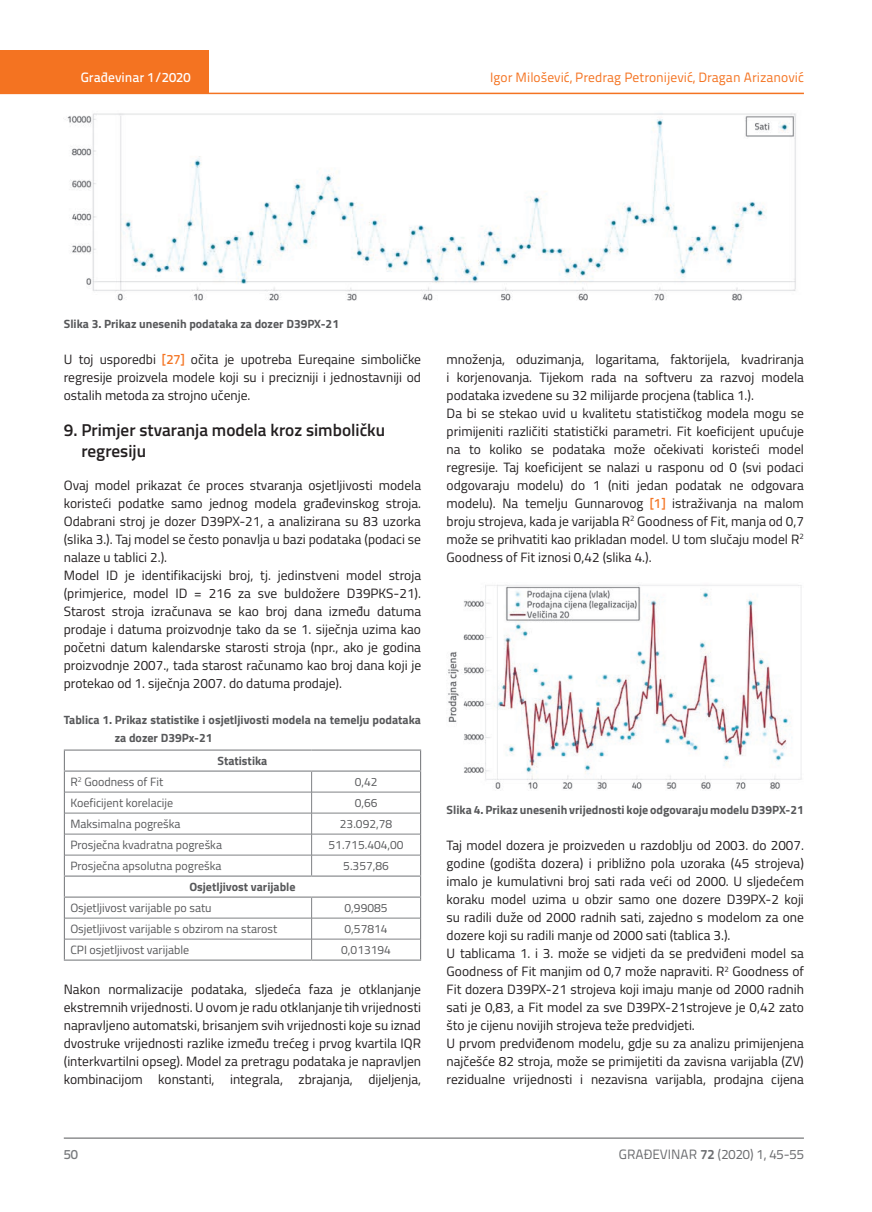
<style>
.page{position:relative;width:872px;height:1212px;background:#fff}
.page>*{position:absolute;margin:0;border:0;box-sizing:border-box;transform-origin:0 0}
.t1{font:600 17.25px/21px "Titillium";color:#231f20}
.t2{font:13.5px/18px "Titillium";color:#231f20}
.t3{font:13.5px "Titillium Text 22 L";color:#f47321}
.t4{font:13.5px "Titillium Text 22 L";color:#6c6d70}
.t5{font:500 13.5px "Titillium Text 22 L";color:#fff}
.t6{font:500 13.5px "Titillium Text 22 L";color:#787a7d}
.t7{font:12px "Titillium";color:#57585a}
.t8{font:700 12px/18px "Titillium";color:#57585a}
.s1{font-family:"Titillium Text 22 L";font-weight:500;color:#f47321}
.s2{font-weight:700}
</style>
<div class="page">
<div style="left:0;top:50px;width:208px;height:44px;background:#f47321"></div>
<hr style="left:0;top:93px;width:804px;height:1px;background:#f47321">
<hr style="left:64px;top:1138px;width:740px;height:1px;background:#57585a">
<img style="left:65px;top:113px;width:731px;height:188px">
<hr style="left:65px;top:792px;width:246px;height:1px;background:#808285">
<hr style="left:311px;top:792px;width:109px;height:1px;background:#808285">
<hr style="left:65px;top:813px;width:246px;height:1px;background:#808285">
<hr style="left:311px;top:813px;width:109px;height:1px;background:#808285">
<hr style="left:65px;top:834px;width:246px;height:1px;background:#808285">
<hr style="left:311px;top:834px;width:109px;height:1px;background:#808285">
<hr style="left:65px;top:855px;width:246px;height:1px;background:#808285">
<hr style="left:311px;top:855px;width:109px;height:1px;background:#808285">
<svg style="left:311px;top:772px;width:1px;height:103px"></svg>
<hr style="left:65px;top:918px;width:246px;height:1px;background:#808285">
<hr style="left:311px;top:918px;width:109px;height:1px;background:#808285">
<hr style="left:65px;top:939px;width:246px;height:1px;background:#808285">
<hr style="left:311px;top:939px;width:109px;height:1px;background:#808285">
<svg style="left:311px;top:898px;width:1px;height:61px"></svg>
<hr style="left:64px;top:959px;width:247px;height:2px;background:#808285">
<hr style="left:311px;top:959px;width:110px;height:2px;background:#808285">
<hr style="left:64px;top:749px;width:247px;height:2px;background:#808285">
<hr style="left:311px;top:749px;width:110px;height:2px;background:#808285">
<hr style="left:64px;top:770px;width:247px;height:2px;background:#808285">
<hr style="left:311px;top:770px;width:110px;height:2px;background:#808285">
<hr style="left:64px;top:875px;width:247px;height:2px;background:#808285">
<svg style="left:64px;top:751px;width:1px;height:208px"></svg>
<hr style="left:311px;top:875px;width:110px;height:2px;background:#808285">
<svg style="left:420px;top:751px;width:1px;height:208px"></svg>
<hr style="left:64px;top:896px;width:247px;height:2px;background:#808285">
<hr style="left:311px;top:896px;width:110px;height:2px;background:#808285">
<img style="left:448px;top:585px;width:354px;height:204px">
<p class="t5" style="left:81px;top:67px;width:111px">Građevinar 1/2020</p>
<p class="t3" style="left:490px;top:68px;width:315px">Igor Milošević, Predrag Petronijević, Dragan Arizanović</p>
<p class="t8" style="left:64px;top:314px;width:277px">Slika 3. Prikaz unesenih podataka za dozer D39PX-21</p>
<p class="t2" style="left:64px;top:349px;width:359px;text-align:justify">U toj usporedbi <span class="s1">[27]</span> očita je upotreba Eureqaine simboličke regresije proizvela modele koji su i precizniji i jednostavniji od ostalih metoda za strojno učenje.</p>
<p class="t1" style="left:81px;top:418px;width:305px;text-indent:-18px">9. Primjer stvaranja modela kroz simboličku regresiju</p>
<p class="t2" style="left:64px;top:475px;width:359px">Ovaj model prikazat će proces stvaranja osjetljivosti modela koristeći podatke samo jednog modela građevinskog stroja.<br>Odabrani stroj je dozer D39PX-21, a analizirana su 83 uzorka (slika 3.). Taj model se često ponavlja u bazi podataka (podaci se nalaze u tablici 2.).<br>Model ID je identifikacijski broj, tj. jedinstveni model stroja (primjerice, model ID = 216 za sve buldožere D39PKS-21).<br>Starost stroja izračunava se kao broj dana između datuma prodaje i datuma proizvodnje tako da se 1. siječnja uzima kao početni datum kalendarske starosti stroja (npr., ako je godina proizvodnje 2007., tada starost računamo kao broj dana koji je protekao od 1. siječnja 2007. do datuma prodaje).</p>
<p class="t8" style="left:115px;top:710px;width:308px;text-indent:-51px">Tablica 1. Prikaz statistike i osjetljivosti modela na temelju podataka za dozer D39Px-21</p>
<p class="t8" style="left:217px;top:751px;width:51px">Statistika</p>
<p class="t7" style="left:70px;top:773px;width:94px">R<sup>2</sup> Goodness of Fit</p>
<p class="t7" style="left:355px;top:773px;width:24px">0,42</p>
<p class="t7" style="left:70px;top:794px;width:104px">Koeficijent korelacije</p>
<p class="t7" style="left:355px;top:794px;width:24px">0,66</p>
<p class="t7" style="left:70px;top:815px;width:112px">Maksimalna pogreška</p>
<p class="t7" style="left:340px;top:815px;width:54px">23.092,78</p>
<p class="t7" style="left:70px;top:836px;width:153px">Prosječna kvadratna pogreška</p>
<p class="t7" style="left:328px;top:836px;width:77px">51.715.404,00</p>
<p class="t7" style="left:70px;top:857px;width:153px">Prosječna apsolutna pogreška</p>
<p class="t7" style="left:343px;top:857px;width:47px">5.357,86</p>
<p class="t8" style="left:189px;top:877px;width:108px">Osjetljivost varijable</p>
<p class="t7" style="left:70px;top:899px;width:143px">Osjetljivost varijable po satu</p>
<p class="t7" style="left:344px;top:899px;width:44px">0,99085</p>
<p class="t7" style="left:70px;top:920px;width:208px">Osjetljivost varijable s obzirom na starost</p>
<p class="t7" style="left:344px;top:920px;width:44px">0,57814</p>
<p class="t7" style="left:70px;top:941px;width:120px">CPI osjetljivost varijable</p>
<p class="t7" style="left:341px;top:941px;width:51px">0,013194</p>
<p class="t2" style="left:64px;top:980px;width:359px;text-align:justify">Nakon normalizacije podataka, sljedeća faza je otklanjanje ekstremnih vrijednosti. U ovom je radu otklanjanje tih vrijednosti napravljeno automatski, brisanjem svih vrijednosti koje su iznad dvostruke vrijednosti razlike između trećeg i prvog kvartila IQR (interkvartilni opseg). Model za pretragu podataka je napravljen kombinacijom konstanti, integrala, zbrajanja, dijeljenja,</p>
<p class="t2" style="left:446px;top:349px;width:359px">množenja, oduzimanja, logaritama, faktorijela, kvadriranja i korjenovanja. Tijekom rada na softveru za razvoj modela podataka izvedene su 32 milijarde procjena (tablica 1.).<br>Da bi se stekao uvid u kvalitetu statističkog modela mogu se primijeniti različiti statistički parametri. Fit koeficijent upućuje na to koliko se podataka može očekivati koristeći model regresije. Taj koeficijent se nalazi u rasponu od 0 (svi podaci odgovaraju modelu) do 1 (niti jedan podatak ne odgovara modelu). Na temelju Gunnarovog <span class="s1">[1]</span> istraživanja na malom broju strojeva, kada je varijabla R<sup>2</sup> Goodness of Fit, manja od 0,7 može se prihvatiti kao prikladan model. U tom slučaju model R<sup>2<br></sup>Goodness of Fit iznosi 0,42 (slika 4.).</p>
<p class="t8" style="left:446px;top:800px;width:359px">Slika 4. Prikaz unesenih vrijednosti koje odgovaraju modelu D39PX-21</p>
<p class="t2" style="left:446px;top:836px;width:359px">Taj model dozera je proizveden u razdoblju od 2003. do 2007. godine (godišta dozera) i približno pola uzoraka (45 strojeva) imalo je kumulativni broj sati rada veći od 2000. U sljedećem koraku model uzima u obzir samo one dozere D39PX-2 koji su radili duže od 2000 radnih sati, zajedno s modelom za one dozere koji su radili manje od 2000 sati (tablica 3.).<br>U tablicama 1. i 3. može se vidjeti da se predviđeni model sa Goodness of Fit manjim od 0,7 može napraviti. R<sup>2</sup> Goodness of Fit dozera D39PX-21 strojeva koji imaju manje od 2000 radnih sati je 0,83, a Fit model za sve D39PX-21strojeve je 0,42 zato što je cijenu novijih strojeva teže predvidjeti.<br>U prvom predviđenom modelu, gdje su za analizu primijenjena najčešće 82 stroja, može se primijetiti da zavisna varijabla (ZV) rezidualne vrijednosti i nezavisna varijabla, prodajna cijena</p>
<p class="t6" style="left:64px;top:1144px;width:16px">50</p>
<p class="t4" style="left:619px;top:1144px;width:186px">GRAĐEVINAR <span class="s2">72</span> (2020) 1, 45-55</p>
</div>
